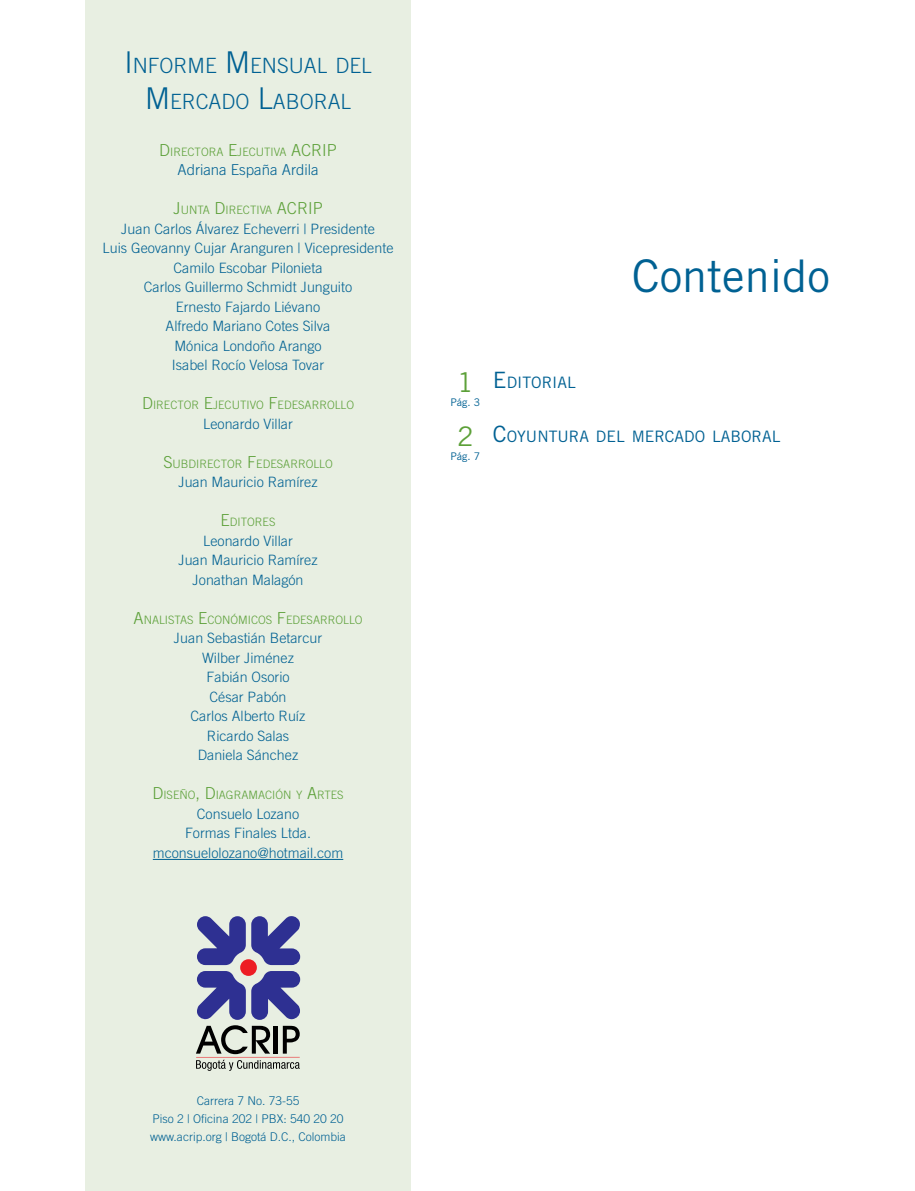
<style>
.page{position:relative;width:915px;height:1191px;background:#fff}
.page>*{position:absolute;margin:0;border:0;box-sizing:border-box;transform-origin:0 0}
.t1{font:45px "Trade Gothic";color:#006193}
.t2{font:27px "Trade Gothic";color:#5ca038}
.t3{font:300 21px/36px "Trade Gothic";color:#006193;text-align:center}
.t4{font:300 16.5px "Trade Gothic";color:#5ca038}
.t5{font:15.75px "Trade Gothic";color:#006193}
.t6{font:300 15px "Trade Gothic";color:#006193}
.t7{font:300 14.25px/19.5px "Trade Gothic";color:#006193;text-align:center}
.t8{font:300 12px/18px "Trade Gothic";color:#006193;text-align:center}
.t9{font:300 11.55px "Trade Gothic";color:#5ca038}
.t10{font:10.5px "Trade Gothic";color:#006193}
.s1{font-size:30px}
.s2{font-size:16.5px}
.s3{font-size:22.5px}
</style>
<div class="page">
<div style="left:85px;top:0;width:326px;height:1191px;background:#e8efe2"></div>
<hr style="left:153px;top:859px;width:190px;height:1px;background:#006193">
<svg style="left:196px;top:971px;width:104px;height:99px"></svg>
<hr style="left:196px;top:1057px;width:103px;height:1px;background:#ea1d25">
<svg style="left:197px;top:916px;width:103px;height:49px"></svg>
<div style="left:240px;top:959px;width:17px;height:17px;background:#ed1d24;border-radius:50%"></div>
<h3 class="t3" style="left:124px;top:47px;width:249px"><span class="s1">I</span>NFORME <span class="s1">M</span> ENSUAL DEL<br><span class="s1">M</span> ERCADO <span class="s1">L</span>ABORAL</h3>
<p class="t9" style="left:159px;top:145px;width:143px"><span class="s2">D</span> I RECTORA <span class="s2">E</span>JECUTIVA <span class="s2">ACR</span></p>
<p class="t4" style="left:322px;top:140px;width:16px">IP</p>
<p class="t6" style="left:177px;top:161px;width:142px">Adriana España Ardila</p>
<p class="t9" style="left:173px;top:203px;width:115px"><span class="s2">J</span> UNTA <span class="s2">D</span>I RECTIVA <span class="s2">ACR</span></p>
<p class="t4" style="left:308px;top:199px;width:16px">IP</p>
<p class="t7" style="left:103px;top:219px;width:292px">Juan Carlos Álvarez Echeverri | Presidente<br>Luis Geovanny Cujar Aranguren | Vicepresidente<br>Camilo Escobar Pilonieta<br>Carlos Guillermo Schmidt Junguito<br>Ernesto Fajardo Liévano<br>Alfredo Mariano Cotes Silva<br>Mónica Londoño Arango<br>Isabel Rocío Velosa Tovar</p>
<p class="t9" style="left:142px;top:398px;width:213px"><span class="s2">D</span> I RECTOR <span class="s2">E</span>JECUTIVO <span class="s2">F</span>EDESARROLLO</p>
<p class="t7" style="left:203px;top:414px;width:91px">Leonardo Villar</p>
<p class="t9" style="left:163px;top:457px;width:171px"><span class="s2">S</span>UBDI RECTOR <span class="s2">F</span>EDESARROLLO</p>
<p class="t7" style="left:178px;top:472px;width:141px">Juan Mauricio Ramírez</p>
<p class="t9" style="left:220px;top:515px;width:56px"><span class="s2">E</span>DITORES</p>
<p class="t7" style="left:178px;top:531px;width:141px">Leonardo Villar<br>Juan Mauricio Ramírez<br>Jonathan Malagón</p>
<p class="t9" style="left:134px;top:613px;width:230px"><span class="s2">A</span>NALISTAS <span class="s2">E</span>CONÓMICOS <span class="s2">F</span>EDESARROLLO</p>
<p class="t7" style="left:174px;top:628px;width:150px">Juan Sebastián Betarcur<br>Wilber Jiménez<br>Fabián Osorio<br>César Pabón<br>Carlos Alberto Ruíz<br>Ricardo Salas<br>Daniela Sánchez</p>
<p class="t9" style="left:152px;top:788px;width:193px"><span class="s2">D</span> ISEÑO<span class="s2">, D</span> IAGRAMACIÓN Y <span class="s2">A</span>RTES</p>
<p class="t7" style="left:153px;top:804px;width:192px">Consuelo Lozano<br>Formas Finales Ltda. mconsuelolozano@hotmail.com</p>
<h1 class="t1" style="left:632px;top:249px;width:199px">Contenido</h1>
<h2 class="t2" style="left:457px;top:366px;width:18px">1</h2>
<p class="t10" style="left:450px;top:396px;width:31px">Pág. 3</p>
<h2 class="t2" style="left:457px;top:420px;width:18px">2</h2>
<p class="t10" style="left:450px;top:450px;width:31px">Pág. 7</p>
<p class="t5" style="left:493px;top:372px;width:84px"><span class="s3">E</span>DITORIAL</p>
<p class="t5" style="left:493px;top:426px;width:289px"><span class="s3">C</span>OYUNTURA DEL MERCADO LABORAL</p>
<p class="t8" style="left:150px;top:1091px;width:197px">Carrera 7 No. 73-55<br>Piso 2 | Oficina 202 | PBX: 540 20 20 www.acrip.org | Bogotá D.C., Colombia</p>
</div>
